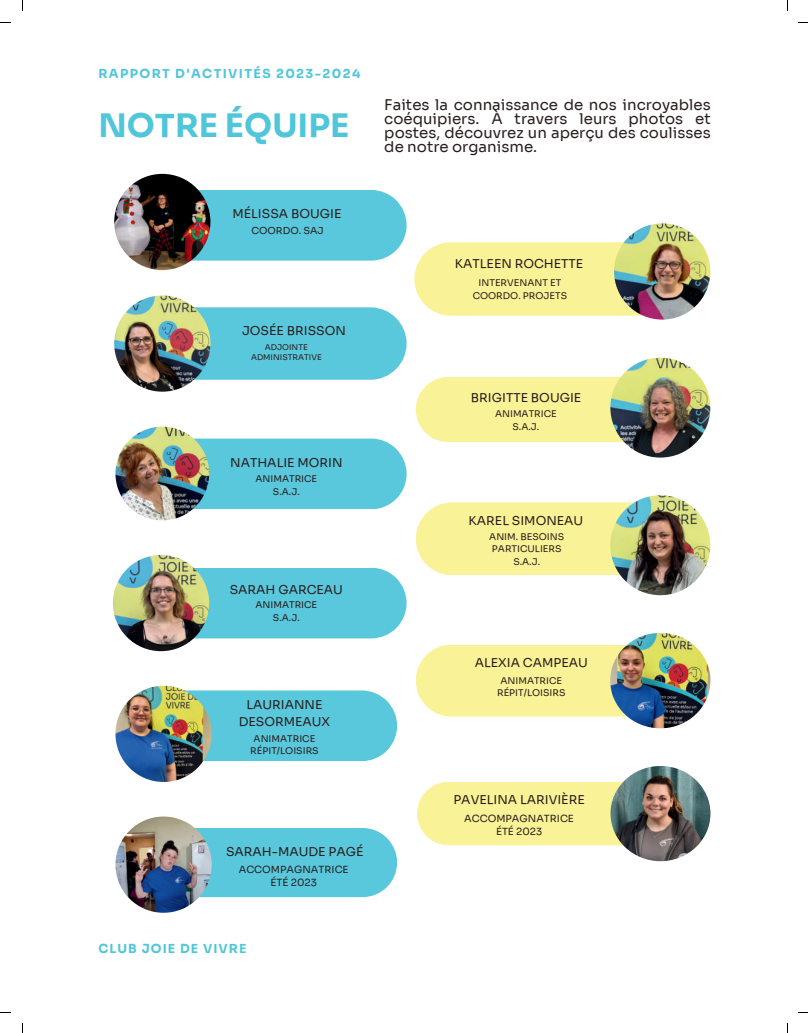
<style>
.page{position:relative;width:808px;height:1033px;background:#fff}
.page>*{position:absolute;margin:0;border:0;box-sizing:border-box;transform-origin:0 0}
.t1{font:700 32.5px "Sora";color:#4fc6da}
.t2{font:15px/14px "Sora";color:#281d1c;text-align:justify}
.t3{font:700 12.5px "Sora";letter-spacing:.11em;color:#4fc6da}
.t4{font:700 12.5px "Sora";letter-spacing:.085em;color:#4fc6da}
.t5{font:12.38px/16.8px "Sora";color:#281d1c;text-align:center}
.t6{font:10px/13.4px "Sora";color:#281d1c;text-align:center}
.t7{font:9.75px "Sora";color:#281d1c}
.t8{font:9.38px/12.5px "Sora";color:#281d1c;text-align:center}
.t9{font:8px/10.6px "Sora";color:#281d1c;text-align:center}
</style>
<div class="page">
<div style="left:416px;top:377px;width:270px;height:65px;background:#f9f296;border-radius:33px"></div>
<div style="left:192px;top:190px;width:214px;height:70px;background:#59c8dc"></div>
<div style="left:414px;top:242px;width:270px;height:74px;background:#f9f296;border-radius:37px"></div>
<div style="left:136px;top:307px;width:270px;height:73px;background:#59c8dc;border-radius:36px"></div>
<img style="left:614px;top:223px;width:96px;height:96px;border-radius:50%">
<img style="left:610px;top:357px;width:100px;height:100px;border-radius:50%">
<div style="left:417px;top:781px;width:270px;height:64px;background:#f9f296;border-radius:32px"></div>
<div style="left:127px;top:828px;width:270px;height:69px;background:#59c8dc"></div>
<div style="left:416px;top:502px;width:270px;height:73px;background:#f9f296;border-radius:36px"></div>
<div style="left:136px;top:438px;width:270px;height:71px;background:#59c8dc;border-radius:35px"></div>
<img style="left:610px;top:495px;width:100px;height:100px;border-radius:50%">
<img style="left:115px;top:426px;width:94px;height:94px;border-radius:50%">
<div style="left:416px;top:645px;width:210px;height:71px;background:#f9f296"></div>
<div style="left:193px;top:567px;width:213px;height:71px;background:#59c8dc"></div>
<img style="left:610px;top:633px;width:100px;height:95px;border-radius:50%">
<div style="left:186px;top:690px;width:211px;height:71px;background:#59c8dc"></div>
<img style="left:610px;top:766px;width:100px;height:95px;border-radius:50%">
<img style="left:114px;top:174px;width:96px;height:96px;border-radius:50%">
<img style="left:114px;top:295px;width:96px;height:96px;border-radius:50%">
<img style="left:113px;top:555px;width:96px;height:96px;border-radius:50%">
<img style="left:115px;top:685px;width:97px;height:97px;border-radius:50%">
<img style="left:115px;top:816px;width:97px;height:96px;border-radius:50%">
<p class="t3" style="left:98px;top:63px;width:263px">RAPPORT D'ACTIVITÉS 2023-2024</p>
<h1 class="t1" style="left:98px;top:98px;width:252px">NOTRE ÉQUIPE</h1>
<p class="t5" style="left:232px;top:204px;width:110px">MÉLISSA BOUGIE</p>
<p class="t7" style="left:251px;top:223px;width:74px">COORDO. SAJ</p>
<p class="t5" style="left:242px;top:321px;width:105px">JOSÉE BRISSON</p>
<p class="t9" style="left:251px;top:341px;width:72px">ADJOINTE<br>ADMINISTRATIVE</p>
<p class="t5" style="left:230px;top:453px;width:114px">NATHALIE MORIN</p>
<p class="t8" style="left:255px;top:472px;width:63px">ANIMATRICE<br>S.A.J.</p>
<p class="t5" style="left:230px;top:580px;width:115px">SARAH GARCEAU</p>
<p class="t8" style="left:255px;top:597px;width:63px">ANIMATRICE<br>S.A.J.</p>
<p class="t5" style="left:239px;top:695px;width:93px">LAURIANNE<br>DESORMEAUX</p>
<p class="t8" style="left:250px;top:731px;width:70px">ANIMATRICE<br>RÉPIT/LOISIRS</p>
<p class="t5" style="left:226px;top:842px;width:139px">SARAH-MAUDE PAGÉ</p>
<p class="t6" style="left:239px;top:861px;width:111px">ACCOMPAGNATRICE<br>ÉTÉ 2023</p>
<p class="t2" style="left:384px;top:96px;width:328px">Faites la connaissance de nos incroyables coéquipiers. À travers leurs photos et postes, découvrez un aperçu des coulisses de notre organisme.</p>
<p class="t5" style="left:455px;top:254px;width:130px">KATLEEN ROCHETTE</p>
<p class="t8" style="left:472px;top:276px;width:96px">INTERVENANT ET<br>COORDO. PROJETS</p>
<p class="t5" style="left:471px;top:388px;width:112px">BRIGITTE BOUGIE</p>
<p class="t8" style="left:495px;top:407px;width:63px">ANIMATRICE<br>S.A.J.</p>
<p class="t5" style="left:468px;top:511px;width:116px">KAREL SIMONEAU</p>
<p class="t8" style="left:489px;top:529px;width:76px">ANIM. BESOINS<br>PARTICULIERS<br>S.A.J.</p>
<p class="t5" style="left:475px;top:653px;width:115px">ALEXIA CAMPEAU</p>
<p class="t8" style="left:497px;top:673px;width:70px">ANIMATRICE<br>RÉPIT/LOISIRS</p>
<p class="t5" style="left:453px;top:790px;width:133px">PAVELINA LARIVIÈRE</p>
<p class="t6" style="left:464px;top:810px;width:111px">ACCOMPAGNATRICE<br>ÉTÉ 2023</p>
<p class="t4" style="left:98px;top:938px;width:150px">CLUB JOIE DE VIVRE</p>
</div>
